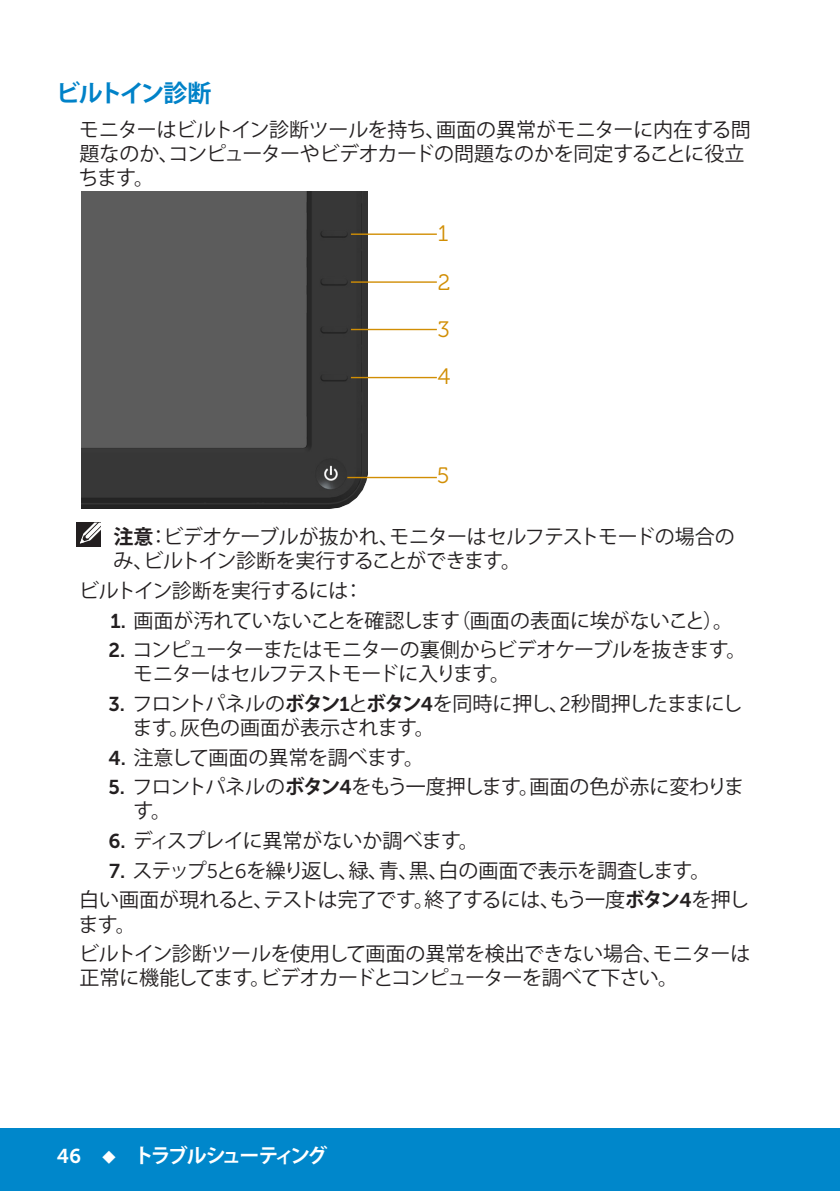
<style>
.page{position:relative;width:840px;height:1191px;background:#fff}
.page>*{position:absolute;margin:0;border:0;box-sizing:border-box;transform-origin:0 0}
.Head2{font:700 24px "Koz Go Pro";letter-spacing:-.09em;color:#0082c8}
.t1{font:22.4px "Museo For Dell 300";color:#d18e04}
.Paragraph{font:20px/24px "Koz Go Pro";letter-spacing:-.02em;color:#231f20}
.Paragraph-2{font:20px/24px "Koz Go Pro";letter-spacing:-.04em;color:#231f20}
.Note{font:20px/24px "Koz Go Pro";letter-spacing:-.02em;color:#231f20}
.Paragraph-3{font:20px "Koz Go Pro";color:#231f20}
.t2{font:700 20px "Koz Go Pro";letter-spacing:-.14em;color:#fff}
.s1{font-weight:700}
.s2{font-family:"Museo Sans For Dell 700"}
.s3{font-family:"Museo Sans For Dell 300"}
.s4{font-family:"Museo Sans For Dell 700";font-weight:400}
</style>
<div class="page">
<div style="left:0;top:1128px;width:839px;height:63px;background:#0087cb"></div>
<img style="left:81px;top:191px;width:287px;height:318px">
<hr style="left:351px;top:377px;width:85px;height:1px;background:#d18e04">
<hr style="left:347px;top:477px;width:89px;height:1px;background:#d18e04">
<hr style="left:351px;top:329px;width:85px;height:1px;background:#d18e04">
<hr style="left:351px;top:281px;width:85px;height:2px;background:#d18e04">
<hr style="left:351px;top:233px;width:85px;height:2px;background:#d18e04">
<div style="left:77px;top:523px;width:24px;height:24px;background:#231f20"></div>
<svg style="left:79px;top:522px;width:22px;height:22px"></svg>
<p class="Head2" style="left:56px;top:78px;width:157px">ビルトイン診断</p>
<p class="Paragraph" style="left:78px;top:119px;width:673px">モニターはビルトイン診断ツールを持ち、画面の異常がモニターに内在する問題なのか、コンピューターやビデオカードの問題なのかを同定することに役立ちます。</p>
<p class="t1" style="left:437px;top:222px;width:12px">1</p>
<p class="t1" style="left:437px;top:270px;width:14px">2</p>
<p class="t1" style="left:437px;top:317px;width:13px">3</p>
<p class="t1" style="left:437px;top:364px;width:14px">4</p>
<p class="t1" style="left:436px;top:463px;width:14px">5</p>
<p class="Note" style="left:113px;top:525px;width:622px"><span class="s1">注意</span>：ビデオケーブルが抜かれ、モニターはセルフテストモードの場合のみ、ビルトイン診断を実行することができます。</p>
<p class="Paragraph" style="left:79px;top:579px;width:286px">ビルトイン診断を実行するには：</p>
<p class="Paragraph-3" style="left:110px;top:607px;width:623px"><span class="s2">1.</span> 画面が汚れていないことを確認します（画面の表面に埃がないこと）。</p>
<p class="Paragraph-2" style="left:133px;top:638px;width:614px;text-indent:-25px"><span class="s2">2.</span> コンピューターまたはモニターの裏側からビデオケーブルを抜きます。モニターはセルフテストモードに入ります。</p>
<p class="Paragraph" style="left:132px;top:692px;width:611px;text-indent:-24px"><span class="s2">3.</span> フロントパネルの<span class="s1">ボタン</span><span class="s2">1</span>と<span class="s1">ボタン</span><span class="s2">4</span>を同時に押し、<span class="s3">2</span>秒間押したままにします。灰色の画面が表示されます。</p>
<p class="Paragraph" style="left:108px;top:746px;width:317px"><span class="s2">4.</span> 注意して画面の異常を調べます。</p>
<p class="Paragraph" style="left:133px;top:775px;width:612px;text-indent:-25px"><span class="s2">5.</span> フロントパネルの<span class="s1">ボタン</span><span class="s2">4</span>をもう一度押します。画面の色が赤に変わります。</p>
<p class="Paragraph" style="left:108px;top:829px;width:372px"><span class="s2">6.</span> ディスプレイに異常がないか調べます。</p>
<p class="Paragraph" style="left:109px;top:859px;width:602px"><span class="s2">7.</span> ステップ<span class="s3">5</span>と<span class="s3">6</span>を繰り返し、緑、青、黒、白の画面で表示を調査します。</p>
<p class="Paragraph-2" style="left:79px;top:888px;width:671px">白い画面が現れると、テストは完了です。終了するには、もう一度<span class="s1">ボタン</span><span class="s2">4</span>を押します。</p>
<p class="Paragraph" style="left:79px;top:942px;width:672px">ビルトイン診断ツールを使用して画面の異常を検出できない場合、モニターは正常に機能してます。ビデオカードとコンピューターを調べて下さい。</p>
<p class="t2" style="left:57px;top:1142px;width:272px"><span class="s4">46</span> ◆ トラブルシューティング</p>
</div>
